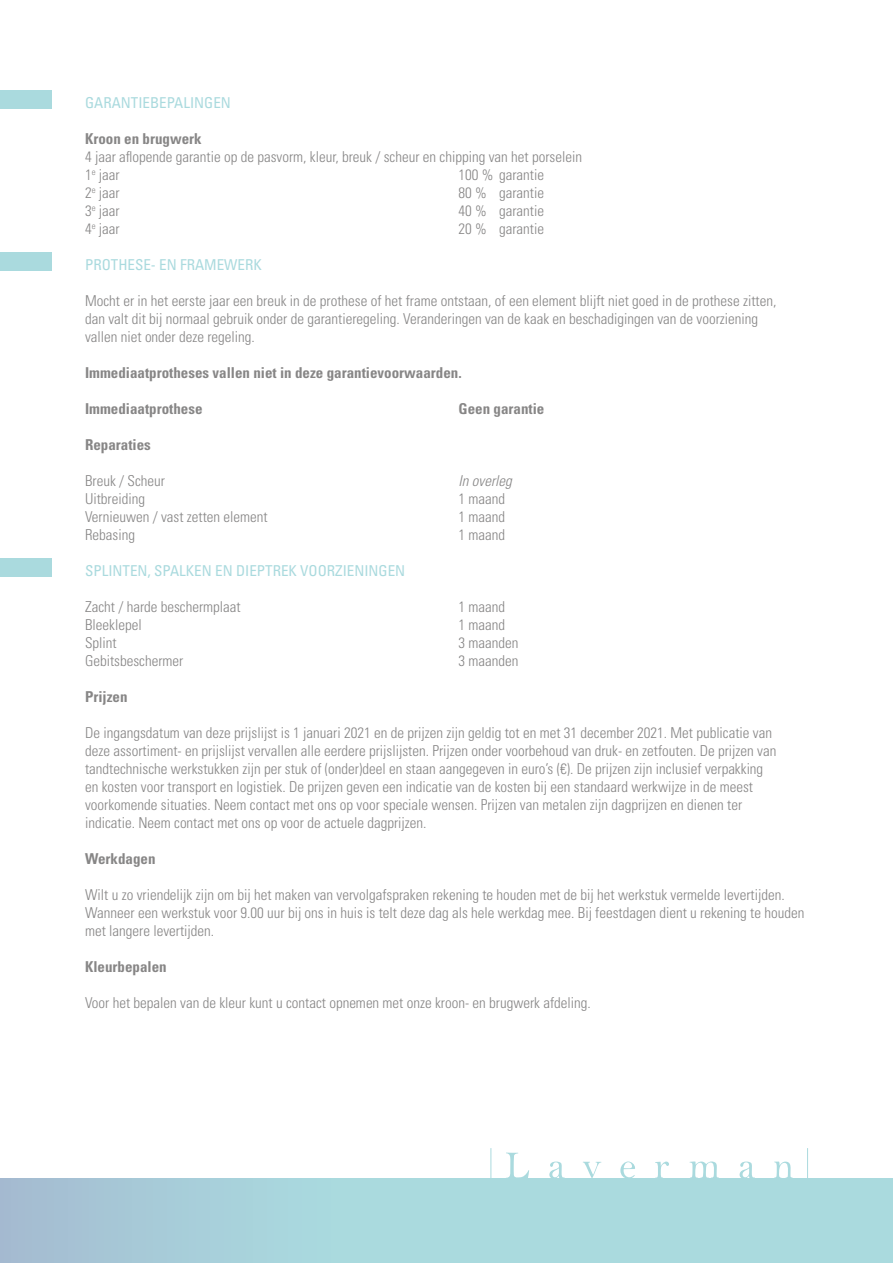
<style>
.page{position:relative;width:893px;height:1263px;background:#fff}
.page>*{position:absolute;margin:0;border:0;box-sizing:border-box;transform-origin:0 0}
.t1{font:300 condensed 15px/18px "Univers LT";color:#878686}
.t2{font:700 condensed 15px "Univers LT";color:#878686}
.t3{font:condensed 15px "Univers LT";color:#aadade}
.t4{font:italic 300 condensed 15px "Univers LT";color:#878686}
</style>
<div class="page">
<svg style="left:506px;top:1152px;width:23px;height:26px"></svg>
<svg style="left:549px;top:1161px;width:16px;height:17px"></svg>
<svg style="left:583px;top:1162px;width:18px;height:16px"></svg>
<svg style="left:620px;top:1161px;width:15px;height:17px"></svg>
<svg style="left:655px;top:1161px;width:14px;height:17px"></svg>
<svg style="left:690px;top:1161px;width:29px;height:17px"></svg>
<svg style="left:740px;top:1161px;width:15px;height:17px"></svg>
<svg style="left:774px;top:1161px;width:19px;height:17px"></svg>
<hr style="left:491px;top:1148px;width:1px;height:30px;background:#aadade">
<hr style="left:807px;top:1148px;width:1px;height:30px;background:#aadade">
<div style="left:0;top:1178px;width:893px;height:85px;background:linear-gradient(to right,#a6c8d6,#abe1e1)"></div>
<div style="left:0;top:90px;width:51px;height:18px;background:#aadade"></div>
<div style="left:0;top:252px;width:51px;height:18px;background:#aadade"></div>
<div style="left:0;top:558px;width:51px;height:18px;background:#aadade"></div>
<p class="t3" style="left:85px;top:93px;width:147px">GARANTIEBEPALINGEN</p>
<p class="t2" style="left:85px;top:129px;width:118px">Kroon en brugwerk</p>
<p class="t1" style="left:85px;top:148px;width:498px">4 jaar aflopende garantie op de pasvorm, kleur, breuk / scheur en chipping van het porselein<br>1<sup>e</sup> jaar</p>
<p class="t1" style="left:459px;top:166px;width:87px">100 % garantie</p>
<p class="t1" style="left:85px;top:184px;width:36px">2<sup>e</sup> jaar</p>
<p class="t1" style="left:459px;top:184px;width:87px">80 % garantie</p>
<p class="t1" style="left:85px;top:202px;width:36px">3<sup>e</sup> jaar</p>
<p class="t1" style="left:459px;top:202px;width:87px">40 % garantie</p>
<p class="t1" style="left:85px;top:220px;width:36px">4<sup>e</sup> jaar</p>
<p class="t1" style="left:459px;top:220px;width:87px">20 % garantie</p>
<p class="t3" style="left:85px;top:255px;width:178px">PROTHESE- EN FRAMEWERK</p>
<p class="t1" style="left:85px;top:292px;width:693px">Mocht er in het eerste jaar een breuk in de prothese of het frame ontstaan, of een element blijft niet goed in de prothese zitten, dan valt dit bij normaal gebruik onder de garantieregeling. Veranderingen van de kaak en beschadigingen van de voorziening vallen niet onder deze regeling.</p>
<p class="t2" style="left:85px;top:363px;width:378px">Immediaatprotheses vallen niet in deze garantievoorwaarden.</p>
<p class="t2" style="left:85px;top:399px;width:119px">Immediaatprothese</p>
<p class="t2" style="left:459px;top:399px;width:87px">Geen garantie</p>
<p class="t2" style="left:85px;top:435px;width:67px">Reparaties</p>
<p class="t1" style="left:85px;top:472px;width:81px">Breuk / Scheur</p>
<p class="t4" style="left:459px;top:472px;width:55px">In overleg</p>
<p class="t1" style="left:85px;top:490px;width:61px">Uitbreiding</p>
<p class="t1" style="left:459px;top:490px;width:48px">1 maand</p>
<p class="t1" style="left:85px;top:508px;width:184px">Vernieuwen / vast zetten element</p>
<p class="t1" style="left:459px;top:508px;width:48px">1 maand</p>
<p class="t1" style="left:85px;top:526px;width:51px">Rebasing</p>
<p class="t1" style="left:459px;top:526px;width:48px">1 maand</p>
<p class="t3" style="left:85px;top:561px;width:322px">SPLINTEN, SPALKEN EN DIEPTREK VOORZIENINGEN</p>
<p class="t1" style="left:85px;top:598px;width:157px">Zacht / harde beschermplaat</p>
<p class="t1" style="left:459px;top:598px;width:48px">1 maand</p>
<p class="t1" style="left:85px;top:616px;width:58px">Bleeklepel</p>
<p class="t1" style="left:459px;top:616px;width:48px">1 maand</p>
<p class="t1" style="left:85px;top:634px;width:33px">Splint</p>
<p class="t1" style="left:459px;top:634px;width:61px">3 maanden</p>
<p class="t1" style="left:85px;top:652px;width:100px">Gebitsbeschermer</p>
<p class="t1" style="left:459px;top:652px;width:61px">3 maanden</p>
<p class="t2" style="left:85px;top:687px;width:44px">Prijzen</p>
<p class="t1" style="left:85px;top:724px;width:693px">De ingangsdatum van deze prijslijst is 1 januari 2021 en de prijzen zijn geldig tot en met 31 december 2021. Met publicatie van deze assortiment- en prijslijst vervallen alle eerdere prijslijsten. Prijzen onder voorbehoud van druk- en zetfouten. De prijzen van tandtechnische werkstukken zijn per stuk of (onder)deel en staan aangegeven in euro’s (€). De prijzen zijn inclusief verpakking en kosten voor transport en logistiek. De prijzen geven een indicatie van de kosten bij een standaard werkwijze in de meest voorkomende situaties. Neem contact met ons op voor speciale wensen. Prijzen van metalen zijn dagprijzen en dienen ter indicatie. Neem contact met ons op voor de actuele dagprijzen.</p>
<p class="t2" style="left:85px;top:849px;width:72px">Werkdagen</p>
<p class="t1" style="left:85px;top:886px;width:721px">Wilt u zo vriendelijk zijn om bij het maken van vervolgafspraken rekening te houden met de bij het werkstuk vermelde levertijden.<br>Wanneer een werkstuk voor 9.00 uur bij ons in huis is telt deze dag als hele werkdag mee. Bij feestdagen dient u rekening te houden met langere levertijden.</p>
<p class="t2" style="left:85px;top:957px;width:83px">Kleurbepalen</p>
<p class="t1" style="left:85px;top:994px;width:507px">Voor het bepalen van de kleur kunt u contact opnemen met onze kroon- en brugwerk afdeling.</p>
</div>
